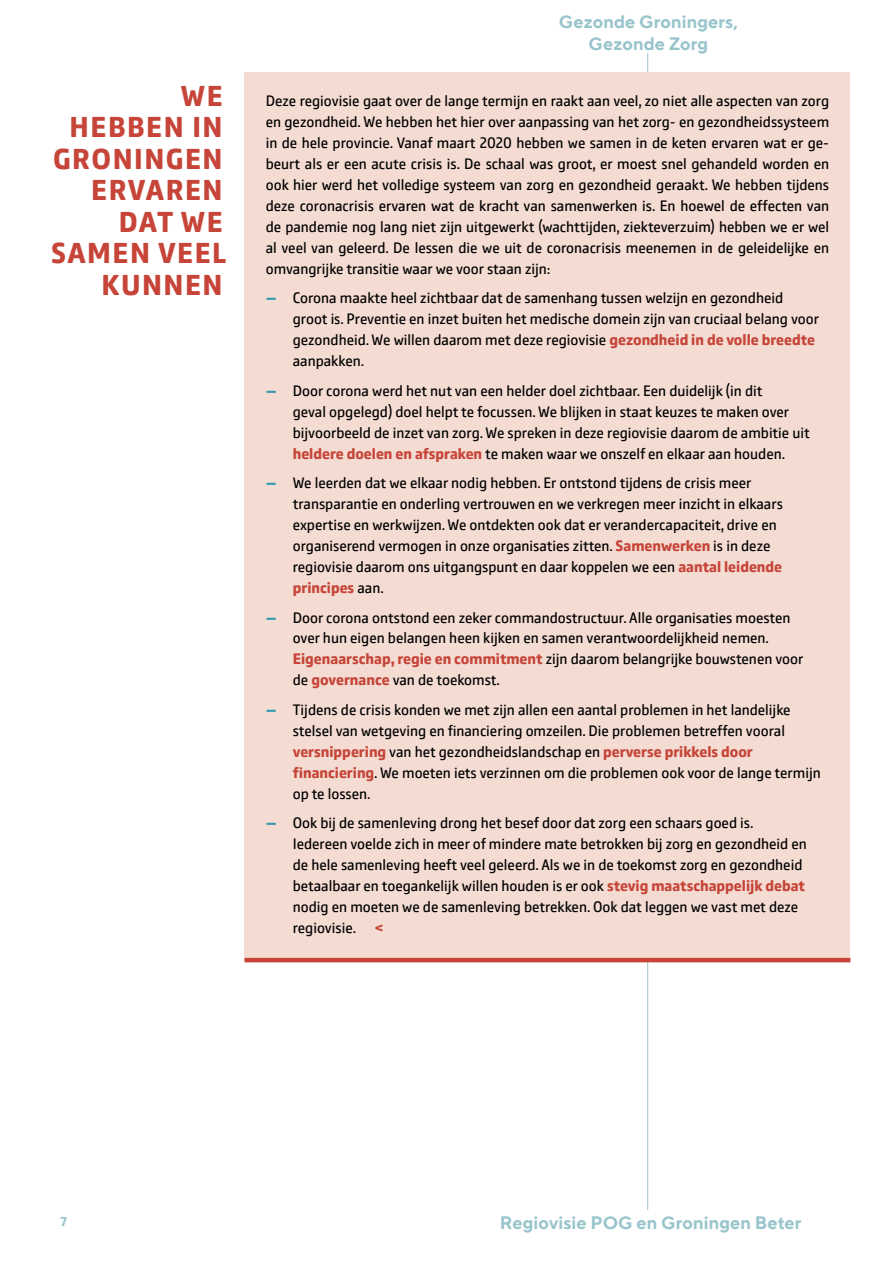
<style>
.page{position:relative;width:893px;height:1263px;background:#fff}
.page>*{position:absolute;margin:0;border:0;box-sizing:border-box;transform-origin:0 0}
.t1{font:700 30px/31.5px "Comspot Basic";letter-spacing:.05em;color:#c64438;text-align:right}
.t2{font:700 18px/21.6px "TT Norms";color:#98c4cc;text-align:center}
.t3{font:15.75px/21px "Comspot Basic";color:#000}
.t4{font:700 13.5px "Comspot Basic";color:#98c4cc}
.s1{font-weight:700;color:#339aab}
.s2{font-weight:700;color:#c64438}
</style>
<div class="page">
<hr style="left:647px;top:53px;width:1px;height:1157px;background:#98c4cc">
<div style="left:244px;top:72px;width:606px;height:227px;background:#f4dcd3"></div>
<div style="left:244px;top:270px;width:606px;height:121px;background:#f4dcd3"></div>
<div style="left:244px;top:362px;width:606px;height:122px;background:#f4dcd3"></div>
<div style="left:244px;top:455px;width:606px;height:163px;background:#f4dcd3"></div>
<div style="left:244px;top:589px;width:606px;height:122px;background:#f4dcd3"></div>
<div style="left:244px;top:682px;width:606px;height:142px;background:#f4dcd3"></div>
<div style="left:244px;top:795px;width:606px;height:164px;background:#f4dcd3"></div>
<hr style="left:244px;top:958px;width:606px;height:4px;background:#c64438">
<h1 class="t1" style="left:51px;top:79px;width:177px">WE<br>HEBBEN IN<br>GRONINGEN<br>ERVAREN<br>DAT WE<br>SAMEN VEEL<br>KUNNEN</h1>
<p class="t2" style="left:559px;top:10px;width:181px">Gezonde Groningers,<br>Gezonde Zorg</p>
<p class="t3" style="left:266px;top:90px;width:565px;text-align:justify">Deze regiovisie gaat over de lange termijn en raakt aan veel, zo niet alle aspecten van zorg en gezondheid. We hebben het hier over aanpassing van het zorg- en gezondheidssysteem in de hele provincie. Vanaf maart 2020 hebben we samen in de keten ervaren wat er ge&shy;beurt als er een acute crisis is. De schaal was groot, er moest snel gehandeld worden en ook hier werd het volledige systeem van zorg en gezondheid geraakt. We hebben tijdens deze coronacrisis ervaren wat de kracht van samenwerken is. En hoewel de effecten van de pandemie nog lang niet zijn uitgewerkt (wachttijden, ziekteverzuim) hebben we er wel al veel van geleerd. De lessen die we uit de coronacrisis meenemen in de geleidelijke en omvangrijke transitie waar we voor staan zijn:</p>
<p class="t3" style="left:293px;top:287px;width:528px;text-indent:-27px"><span class="s1">—</span> Corona maakte heel zichtbaar dat de samenhang tussen welzijn en gezondheid groot is. Preventie en inzet buiten het medische domein zijn van cruciaal belang voor gezondheid. We willen daarom met deze regiovisie <span class="s2">gezondheid in de volle breedte </span>aanpakken.</p>
<p class="t3" style="left:293px;top:380px;width:519px;text-indent:-27px"><span class="s1">—</span> Door corona werd het nut van een helder doel zichtbaar. Een duidelijk (in dit<br>geval opgelegd) doel helpt te focussen. We blijken in staat keuzes te maken over bijvoorbeeld de inzet van zorg. We spreken in deze regiovisie daarom de ambitie uit <span class="s2">heldere doelen en afspraken</span> te maken waar we onszelf en elkaar aan houden.</p>
<p class="t3" style="left:293px;top:472px;width:492px;text-indent:-27px"><span class="s1">—</span> We leerden dat we elkaar nodig hebben. Er ontstond tijdens de crisis meer transparantie en onderling vertrouwen en we verkregen meer inzicht in elkaars expertise en werkwijzen. We ontdekten ook dat er verandercapaciteit, drive en organiserend vermogen in onze organisaties zitten. <span class="s2">Samenwerken</span> is in deze regiovisie daarom ons uitgangspunt en daar koppelen we een <span class="s2">aantal leidende principes</span> aan.</p>
<p class="t3" style="left:293px;top:606px;width:512px;text-indent:-27px"><span class="s1">—</span> Door corona ontstond een zeker commandostructuur. Alle organisaties moesten over hun eigen belangen heen kijken en samen verantwoordelijkheid nemen.<br><span class="s2">Eigenaarschap, regie en commitment</span> zijn daarom belangrijke bouwstenen voor de <span class="s2">governance</span> van de toekomst.</p>
<p class="t3" style="left:293px;top:699px;width:530px;text-indent:-27px"><span class="s1">—</span> Tijdens de crisis konden we met zijn allen een aantal problemen in het landelijke stelsel van wetgeving en financiering omzeilen. Die problemen betreffen vooral <span class="s2">versnippering</span> van het gezondheidslandschap en <span class="s2">perverse prikkels door financiering</span>. We moeten iets verzinnen om die problemen ook voor de lange termijn op te lossen.</p>
<p class="t3" style="left:293px;top:812px;width:516px;text-indent:-27px"><span class="s1">—</span> Ook bij de samenleving drong het besef door dat zorg een schaars goed is.<br>Iedereen voelde zich in meer of mindere mate betrokken bij zorg en gezondheid en de hele samenleving heeft veel geleerd. Als we in de toekomst zorg en gezondheid betaalbaar en toegankelijk willen houden is er ook <span class="s2">stevig maatschappelijk debat </span>nodig en moeten we de samenleving betrekken. Ook dat leggen we vast met deze regiovisie. <span class="s2">&lt;</span></p>
<p class="t4" style="left:60px;top:1213px;width:8px">7</p>
<p class="t2" style="left:500px;top:1211px;width:303px">Regiovisie POG en Groningen Beter</p>
</div>
